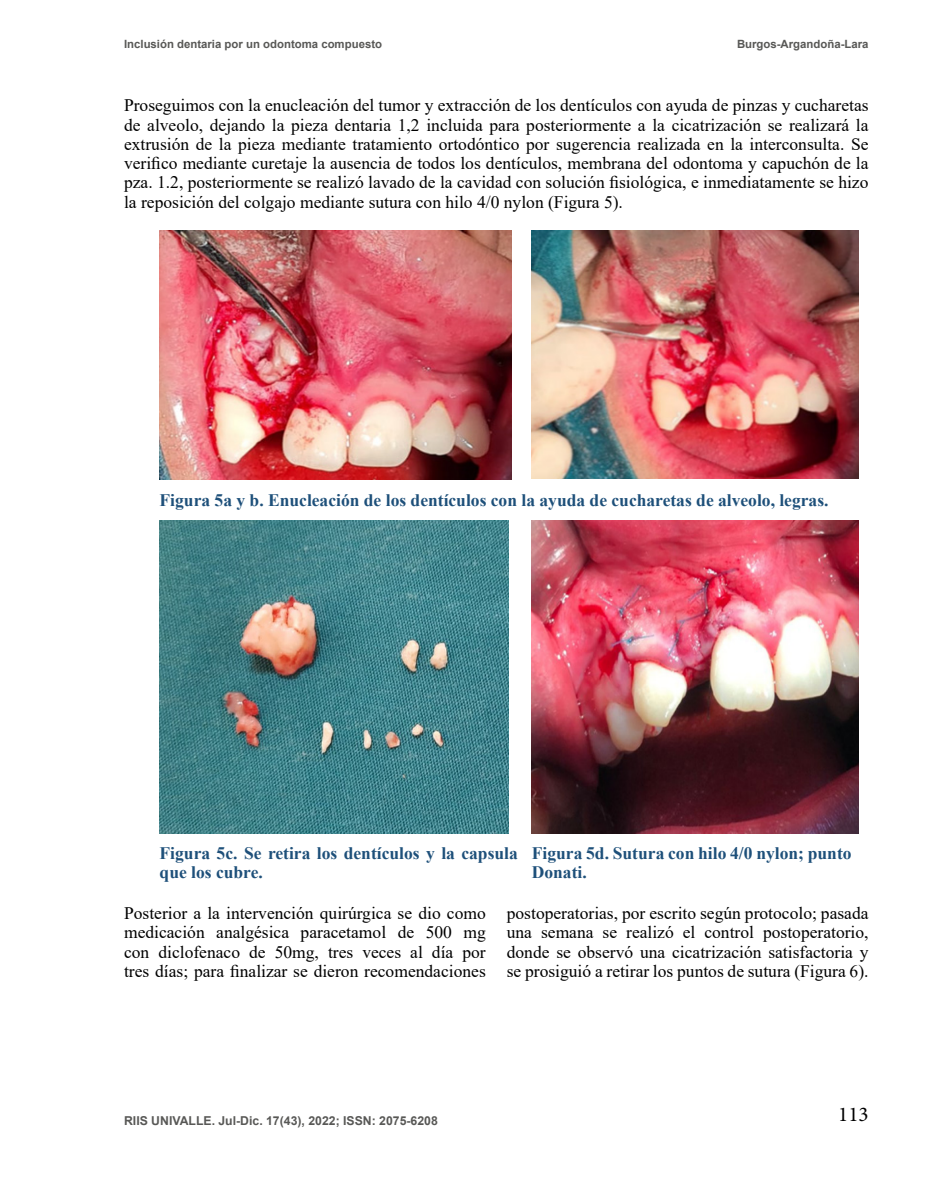
<style>
.page{position:relative;width:943px;height:1191px;background:#fff}
.page>*{position:absolute;margin:0;border:0;box-sizing:border-box;transform-origin:0 0}
.t1{font:21px "Minion Pro";color:#000}
.t2{font:17.5px/19.2px "Times New Roman";color:#000;text-align:justify}
.t3{font:700 17.5px/19.2px "Times New Roman";color:#1e507a}
.t4{font:700 12.25px "Arial";color:#585856}
.t5{font:700 11.38px "Arial";color:#585856}
</style>
<div class="page">
<img style="left:160px;top:230px;width:351px;height:250px">
<img style="left:532px;top:230px;width:326px;height:248px">
<img style="left:160px;top:520px;width:348px;height:313px">
<img style="left:532px;top:520px;width:326px;height:313px">
<p class="t5" style="left:124px;top:36px;width:259px">Inclusión dentaria por un odontoma compuesto</p>
<p class="t5" style="left:737px;top:36px;width:133px">Burgos-Argandoña-Lara</p>
<p class="t2" style="left:124px;top:95px;width:746px">Proseguimos con la enucleación del tumor y extracción de los dentículos con ayuda de pinzas y cucharetas de alveolo, dejando la pieza dentaria 1,2 incluida para posteriormente a la cicatrización se realizará la extrusión de la pieza mediante tratamiento ortodóntico por sugerencia realizada en la interconsulta. Se verifico mediante curetaje la ausencia de todos los dentículos, membrana del odontoma y capuchón de la pza. 1.2, posteriormente se realizó lavado de la cavidad con solución fisiológica, e inmediatamente se hizo la reposición del colgajo mediante sutura con hilo 4/0 nylon (Figura 5).</p>
<p class="t3" style="left:160px;top:490px;width:670px">Figura 5a y b. Enucleación de los dentículos con la ayuda de cucharetas de alveolo, legras.</p>
<p class="t3" style="left:160px;top:843px;width:360px">Figura 5c. Se retira los dentículos y la capsula que los cubre.</p>
<p class="t3" style="left:532px;top:843px;width:321px">Figura 5d. Sutura con hilo 4/0 nylon; punto<br>Donati.</p>
<p class="t2" style="left:124px;top:903px;width:363px">Posterior a la intervención quirúrgica se dio como medicación analgésica paracetamol de 500 mg con diclofenaco de 50mg, tres veces al día por tres días; para finalizar se dieron recomendaciones</p>
<p class="t2" style="left:507px;top:903px;width:363px">postoperatorias, por escrito según protocolo; pasada una semana se realizó el control postoperatorio, donde se observó una cicatrización satisfactoria y se prosiguió a retirar los puntos de sutura (Figura 6).</p>
<p class="t4" style="left:124px;top:1111px;width:315px">RIIS UNIVALLE. Jul-Dic. 17(43), 2022; ISSN: 2075-6208</p>
<p class="t1" style="left:838px;top:1099px;width:32px">113</p>
</div>
